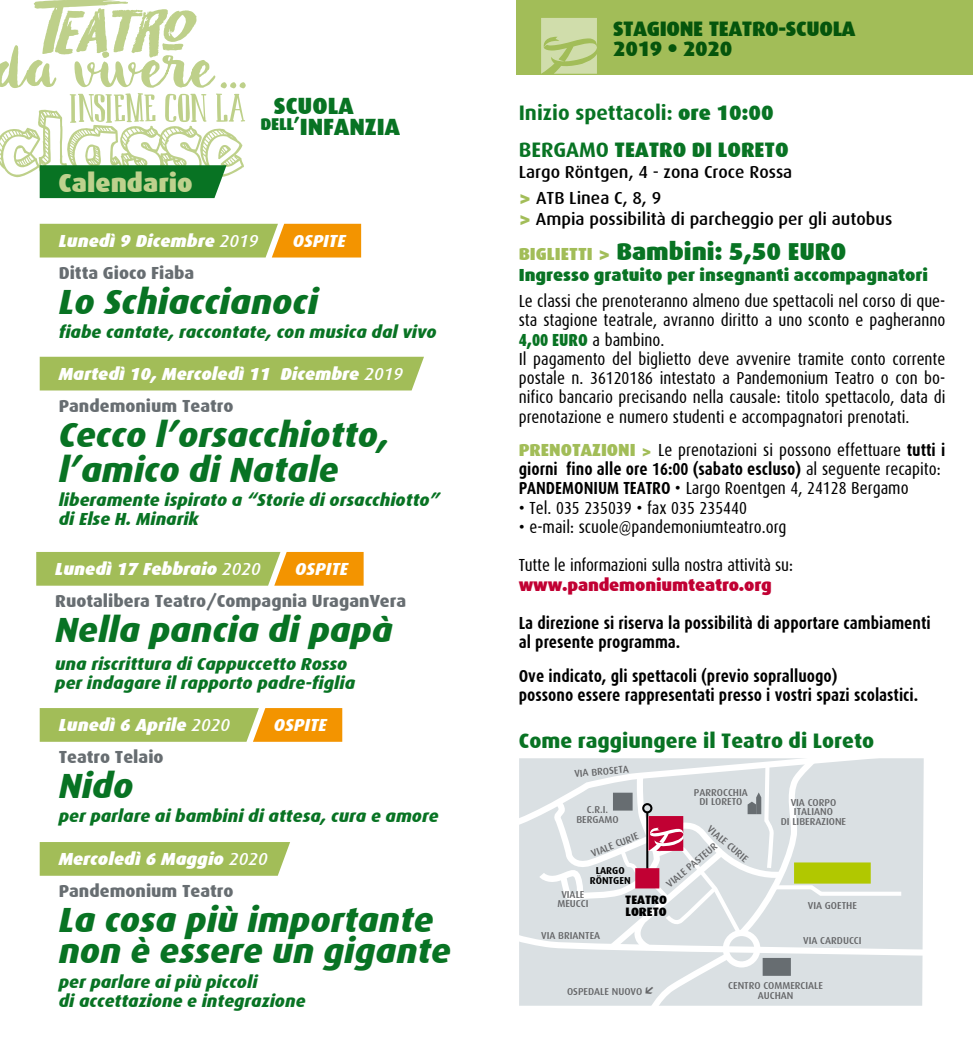
<style>
.page{position:relative;width:973px;height:1042px;background:#fff}
.page>*{position:absolute;margin:0;border:0;box-sizing:border-box;transform-origin:0 0}
.t1{font:italic 800 35px/35px "Dax";color:#087323}
.t2{font:900 26.25px "Dax";color:#bed18d}
.t3{font:900 24.5px "Dax";color:#087323}
.t4{font:900 23.45px/20.7px "Dax";color:#087323}
.t5{font:700 21px/36.8px "Dax";color:#087323}
.t6{font:800 21px "Dax";color:#087323}
.t7{font:900 21px/19.2px "Dax";letter-spacing:-.015em;color:#087323}
.t8{font:17.5px/19.2px "Dax Condensed";color:#000}
.t9{font:italic 800 17.5px/19.2px "Dax";color:#087323}
.t10{font:700 17.5px/19.2px "Dax Condensed";color:#000}
.t11{font:italic 900 17.5px "Dax";color:#fff}
.t12{font:800 17.5px "Dax";color:#676d71}
.t13{font:500 17.5px/26.2px "Dax";color:#000}
.t14{font:900 17.5px "Dax";color:#087323}
.t15{font:900 17.5px "Dax";letter-spacing:-.01em;color:#c10033}
.t16{font:italic 800 17.5px "Dax";color:#fff}
.t17{font:900 12.25px/12.2px "Dax";color:#000}
.t18{font:500 10.15px/9.1px "Dax";color:#646567;text-align:center}
.t19{font:700 10.15px/10.2px "Dax";color:#000;text-align:center}
.s1{font-weight:500}
.s2{font-weight:900}
.s3{font-weight:900;font-size:21px;color:#a2bd58}
.s4{font-size:17.5px;color:#a2bd58}
.s5{font-size:21px;color:#a2bd58}
.s6{font-weight:900;color:#087323}
.s7{font-family:"Dax";font-weight:900;color:#a2bd58}
.s8{font-weight:700}
</style>
<div class="page">
<svg style="left:40px;top:224px;width:321px;height:33px;background:#b8b344"></svg>
<div style="left:40px;top:357px;width:384px;height:33px;background:#a2bd58"></div>
<div style="left:40px;top:842px;width:250px;height:34px;background:#a2bd58"></div>
<svg style="left:36px;top:552px;width:327px;height:34px;background:#b8b446"></svg>
<svg style="left:40px;top:708px;width:302px;height:34px;background:#bab344"></svg>
<div style="left:516px;top:0;width:456px;height:74px;background:#a2bd58"></div>
<svg style="left:541px;top:18px;width:56px;height:56px"></svg>
<svg style="left:0;top:0;width:246px;height:198px"></svg>
<svg style="left:519px;top:758px;width:405px;height:248px;background:#dcdfdf"></svg>
<h2 class="t2" style="left:59px;top:168px;width:135px">Calendario</h2>
<h3 class="t4" style="left:260px;top:96px;width:141px;text-indent:13px">SCUOLA<br><sup>DELL’</sup>INFANZIA</h3>
<p class="t11" style="left:59px;top:230px;width:201px">Lunedì 9 Dicembre <span class="s1">2019</span></p>
<p class="t16" style="left:293px;top:230px;width:54px">OSPITE</p>
<p class="t12" style="left:59px;top:262px;width:137px">Ditta Gioco Fiaba</p>
<h1 class="t1" style="left:59px;top:284px;width:261px">Lo Schiaccianoci</h1>
<p class="t9" style="left:59px;top:322px;width:379px">fiabe cantate, raccontate, con musica dal vivo</p>
<p class="t11" style="left:59px;top:364px;width:346px">Martedì 10, Mercoledì 11 Dicembre <span class="s1">2019</span></p>
<p class="t12" style="left:59px;top:395px;width:176px">Pandemonium Teatro</p>
<h1 class="t1" style="left:59px;top:417px;width:332px">Cecco l’orsacchiotto, l’amico di Natale</h1>
<p class="t9" style="left:59px;top:490px;width:382px">liberamente ispirato a “Storie di orsacchiotto” di Else H. Minarik</p>
<p class="t11" style="left:55px;top:559px;width:207px">Lunedì 17 Febbraio <span class="s1">2020</span></p>
<p class="t16" style="left:295px;top:559px;width:54px">OSPITE</p>
<p class="t12" style="left:55px;top:591px;width:352px">Ruotalibera Teatro/Compagnia UraganVera</p>
<h1 class="t1" style="left:55px;top:612px;width:339px">Nella pancia di papà</h1>
<p class="t9" style="left:55px;top:654px;width:301px">una riscrittura di Cappuccetto Rosso per indagare il rapporto padre-figlia</p>
<p class="t11" style="left:59px;top:715px;width:173px">Lunedì 6 Aprile <span class="s1">2020</span></p>
<p class="t16" style="left:274px;top:715px;width:54px">OSPITE</p>
<p class="t12" style="left:59px;top:747px;width:106px">Teatro Telaio</p>
<h1 class="t1" style="left:59px;top:768px;width:76px">Nido</h1>
<p class="t9" style="left:59px;top:807px;width:381px">per parlare ai bambini di attesa, cura e amore</p>
<p class="t11" style="left:59px;top:849px;width:210px">Mercoledì 6 Maggio <span class="s1">2020</span></p>
<p class="t12" style="left:59px;top:881px;width:176px">Pandemonium Teatro</p>
<h1 class="t1" style="left:59px;top:904px;width:394px;line-height:31.5px">La cosa più importante non è essere un gigante</h1>
<p class="t9" style="left:59px;top:972px;width:248px">per parlare ai più piccoli<br>di accettazione e integrazione</p>
<p class="t7" style="left:613px;top:20px;width:244px">STAGIONE TEATRO-SCUOLA<br>2019 • 2020</p>
<p class="t5" style="left:518px;top:94px;width:271px">Inizio spettacoli: <span class="s2">ore 10:00<br></span>BERGAMO <span class="s2">TEATRO DI LORETO</span></p>
<p class="t13" style="left:518px;top:158px;width:275px">Largo Röntgen, 4 - zona Croce Rossa <span class="s3">&gt;</span> ATB Linea C, 8, 9</p>
<p class="t13" style="left:518px;top:206px;width:375px"><span class="s3">&gt;</span> Ampia possibilità di parcheggio per gli autobus</p>
<h3 class="t3" style="left:518px;top:237px;width:329px"><span class="s4">BIGLIETTI</span> <span class="s5">&gt;</span> Bambini: 5,50 EURO</h3>
<p class="t14" style="left:518px;top:265px;width:411px">Ingresso gratuito per insegnanti accompagnatori</p>
<p class="t8" style="left:518px;top:292px;width:428px">Le classi che prenoteranno almeno due spettacoli nel corso di que&shy;sta stagione teatrale, avranno diritto a uno sconto e pagheranno <span class="s6">4,00 EURO</span> a bambino.<br>Il pagamento del biglietto deve avvenire tramite conto corrente postale n. 36120186 intestato a Pandemonium Teatro o con bo&shy;nifico bancario precisando nella causale: titolo spettacolo, data di prenotazione e numero studenti e accompagnatori prenotati.</p>
<p class="t8" style="left:518px;top:440px;width:428px"><span class="s7">PRENOTAZIONI &gt;</span> Le prenotazioni si possono effettuare <span class="s8">tutti i giorni fino alle ore 16:00 (sabato escluso)</span> al seguente recapito:<br><span class="s8">PANDEMONIUM TEATRO</span> • Largo Roentgen 4, 24128 Bergamo</p>
<p class="t8" style="left:518px;top:498px;width:229px">• Tel. 035 235039 • fax 035 235440</p>
<p class="t8" style="left:518px;top:517px;width:269px">• e-mail: scuole@pandemoniumteatro.org</p>
<p class="t8" style="left:518px;top:556px;width:275px">Tutte le informazioni sulla nostra attività su:</p>
<p class="t15" style="left:518px;top:574px;width:254px">www.pandemoniumteatro.org</p>
<p class="t10" style="left:518px;top:613px;width:413px">La direzione si riserva la possibilità di apportare cambiamenti al presente programma.</p>
<p class="t10" style="left:518px;top:666px;width:401px">Ove indicato, gli spettacoli (previo sopralluogo)<br>possono essere rappresentati presso i vostri spazi scolastici.</p>
<p class="t6" style="left:519px;top:729px;width:357px">Come raggiungere il Teatro di Loreto</p>
<p class="t18" style="left:574px;top:769px;width:56px;rotate:-5deg">VIA BROSETA</p>
<p class="t18" style="left:576px;top:805px;width:44px">C.R.I.<br>BERGAMO</p>
<p class="t18" style="left:693px;top:788px;width:55px">PARROCCHIA<br>DI LORETO</p>
<p class="t18" style="left:590px;top:849px;width:51px;rotate:-21deg">VIALE CURIE</p>
<p class="t18" style="left:711px;top:824px;width:51px;rotate:40deg">VIALE CURIE</p>
<p class="t18" style="left:664px;top:882px;width:64px;rotate:-40deg">VIALE PASTEUR</p>
<p class="t19" style="left:589px;top:865px;width:42px">LARGO<br>RÖNTGEN</p>
<p class="t18" style="left:557px;top:890px;width:33px">VIALE<br>MEUCCI</p>
<p class="t18" style="left:541px;top:931px;width:61px">VIA BRIANTEA</p>
<p class="t17" style="left:625px;top:893px;width:43px">TEATRO<br>LORETO</p>
<p class="t18" style="left:780px;top:798px;width:67px">VIA CORPO<br>ITALIANO<br>DI LIBERAZIONE</p>
<p class="t18" style="left:807px;top:900px;width:51px">VIA GOETHE</p>
<p class="t18" style="left:803px;top:935px;width:60px">VIA CARDUCCI</p>
<p class="t18" style="left:567px;top:987px;width:77px">OSPEDALE NUOVO</p>
<p class="t18" style="left:728px;top:980px;width:96px;line-height:10.2px">CENTRO COMMERCIALE<br>AUCHAN</p>
</div>
